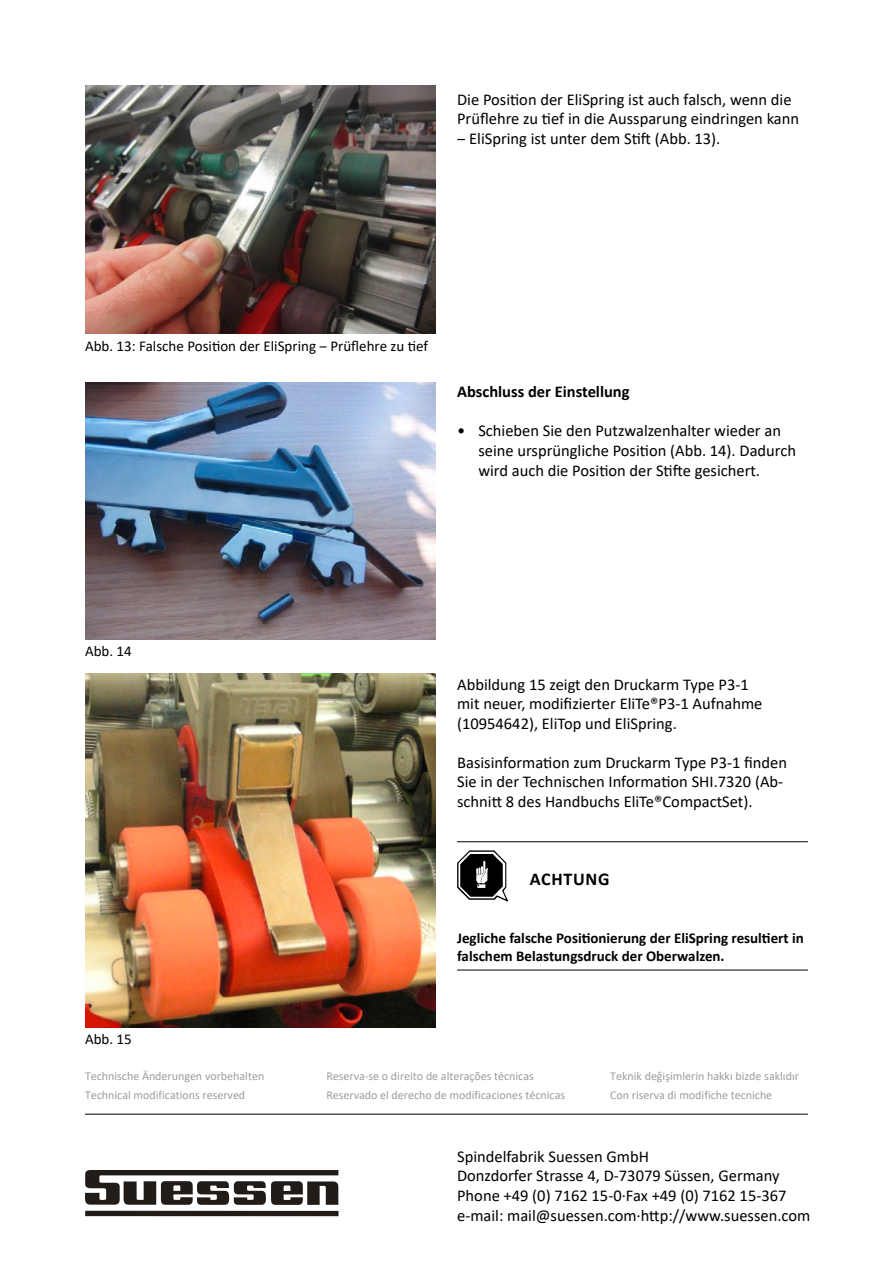
<style>
.page{position:relative;width:893px;height:1263px;background:#fff}
.page>*{position:absolute;margin:0;border:0;box-sizing:border-box;transform-origin:0 0}
.t1{font:700 18px "Calibri";letter-spacing:.04em;color:#000}
.t2{font:16.5px/19.8px "Calibri";color:#000}
.t3{font:700 16.5px "Calibri";color:#000}
.t4{font:700 15px/18px "Calibri";color:#000}
.t5{font:15px "Calibri";color:#000}
.t6{font:12px/19.5px "Calibri";color:#9c9d9d}
</style>
<div class="page">
<svg style="left:85px;top:1170px;width:253px;height:46px"></svg>
<hr style="left:85px;top:1114px;width:723px;height:1px;background:#000">
<img style="left:85px;top:673px;width:351px;height:355px">
<img style="left:85px;top:382px;width:351px;height:258px">
<img style="left:85px;top:86px;width:351px;height:247px">
<hr style="left:457px;top:841px;width:351px;height:1px;background:#000">
<hr style="left:457px;top:970px;width:351px;height:1px;background:#000">
<svg style="left:457px;top:850px;width:52px;height:52px"></svg>
<p class="t2" style="left:457px;top:89px;width:343px">Die Position der EliSpring ist auch falsch, wenn die<br>Prüflehre zu tief in die Aussparung eindringen kann ‒ EliSpring ist unter dem Stift (Abb. 13).</p>
<p class="t5" style="left:85px;top:336px;width:344px">Abb. 13: Falsche Position der EliSpring ‒ Prüflehre zu tief</p>
<p class="t3" style="left:457px;top:380px;width:174px">Abschluss der Einstellung</p>
<p class="t2" style="left:478px;top:420px;width:319px;text-indent:-21px">• Schieben Sie den Putzwalzenhalter wieder an seine ursprüngliche Position (Abb. 14). Dadurch wird auch die Position der Stifte gesichert.</p>
<p class="t5" style="left:85px;top:640px;width:48px">Abb. 14</p>
<p class="t5" style="left:85px;top:1028px;width:48px">Abb. 15</p>
<p class="t2" style="left:457px;top:674px;width:307px">Abbildung 15 zeigt den Druckarm Type P3-1 mit neuer, modifizierter EliTe®P3-1 Aufnahme (10954642), EliTop und EliSpring.</p>
<p class="t2" style="left:457px;top:752px;width:331px">Basisinformation zum Druckarm Type P3-1 finden<br>Sie in der Technischen Information SHI.7320 (Ab&shy;schnitt 8 des Handbuchs EliTe®CompactSet).</p>
<p class="t1" style="left:530px;top:866px;width:81px">ACHTUNG</p>
<p class="t4" style="left:457px;top:929px;width:348px">Jegliche falsche Positionierung der EliSpring resultiert in falschem Belastungsdruck der Oberwalzen.</p>
<p class="t6" style="left:85px;top:1066px;width:181px">Technische Änderungen vorbehalten<br>Technical modifications reserved</p>
<p class="t6" style="left:326px;top:1066px;width:240px">Reserva-se o direito de alterações técnicas<br>Reservado el derecho de modificaciones técnicas</p>
<p class="t6" style="left:610px;top:1066px;width:190px">Teknik değişimlerin hakkı bizde saklıdır<br>Con riserva di modifiche tecniche</p>
<p class="t2" style="left:457px;top:1146px;width:355px">Spindelfabrik Suessen GmbH<br>Donzdorfer Strasse 4, D-73079 Süssen, Germany Phone +49 (0) 7162 15-0·Fax +49 (0) 7162 15-367 e-mail: mail@suessen.com·http://www.suessen.com</p>
</div>
